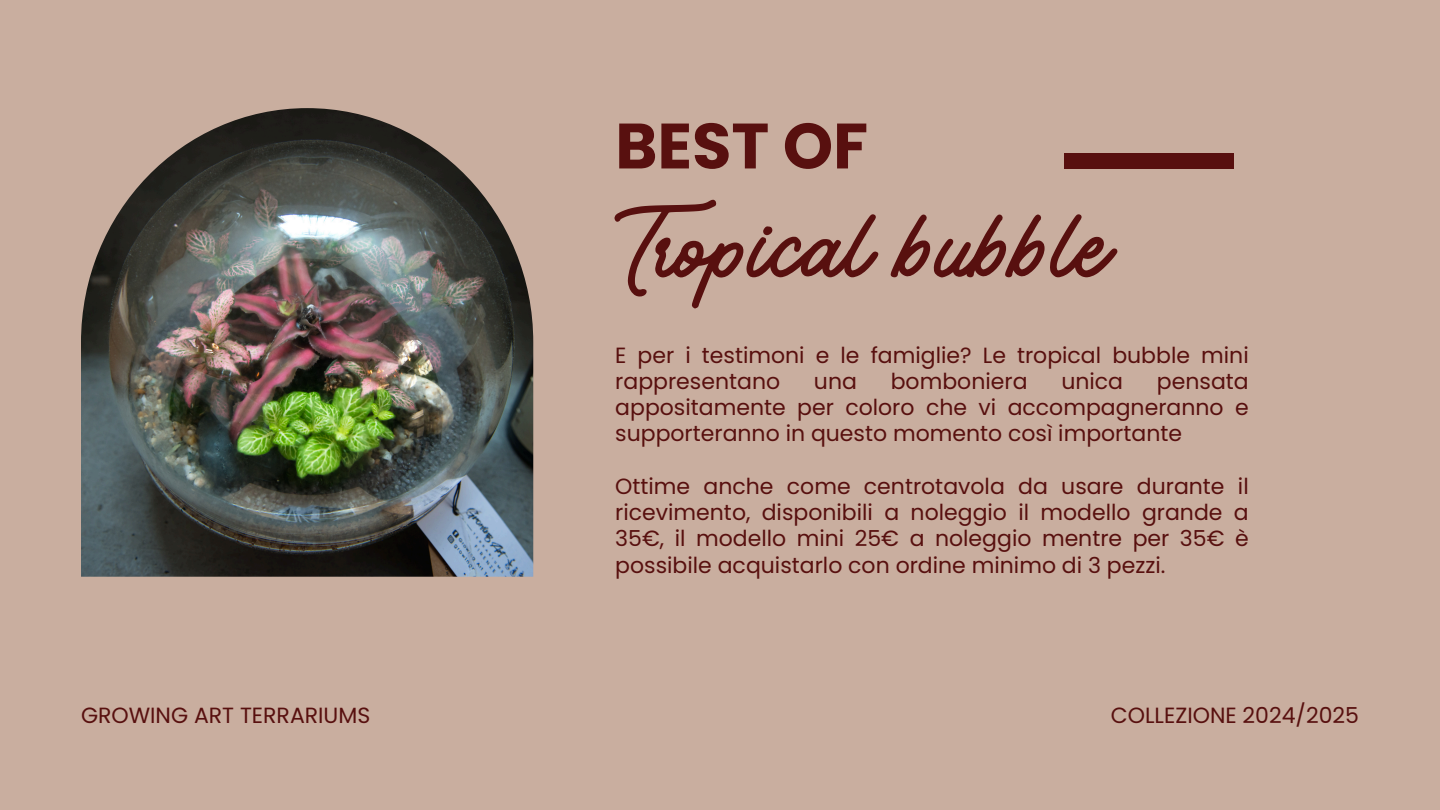
<style>
.page{position:relative;width:1440px;height:810px;background:#c9ae9f}
.page>*{position:absolute;margin:0;border:0;box-sizing:border-box;transform-origin:0 0}
.t1{font:110.9px "Vintage Rotter";color:#58100f}
.t2{font:700 64px "Poppins";color:#58100f}
.t3{font:22px/26.2px "Poppins";color:#58100f;text-align:justify}
</style>
<div class="page">
<img style="left:81px;top:108px;width:452px;height:469px">
<div style="left:1064px;top:153px;width:170px;height:16px;background:#58100f"></div>
<h2 class="t2" style="left:615px;top:101px;width:254px">BEST OF</h2>
<p class="t1" style="left:613px;top:177px;width:498px">Tropical bubble</p>
<h1 class="t3" style="left:615px;top:342px;width:635px">E per i testimoni e le famiglie? Le tropical bubble mini rappresentano</h1>
<h1 class="t3" style="left:814px;top:368px;width:45px">una</h1>
<h1 class="t3" style="left:891px;top:368px;width:138px">bomboniera</h1>
<h1 class="t3" style="left:1061px;top:368px;width:63px">unica</h1>
<h1 class="t3" style="left:615px;top:368px;width:635px;text-indent:542px">pensata appositamente per coloro che vi accompagneranno e supporteranno in questo momento così importante</h1>
<p class="t3" style="left:615px;top:473px;width:635px">Ottime anche come centrotavola da usare durante il ricevimento, disponibili a noleggio il modello grande a 35€, il modello mini 25€ a noleggio mentre per 35€ è possibile acquistarlo con ordine minimo di 3 pezzi.</p>
<p class="t3" style="left:81px;top:702px;width:291px">GROWING ART TERRARIUMS</p>
<p class="t3" style="left:1111px;top:702px;width:250px">COLLEZIONE 2024/2025</p>
</div>
